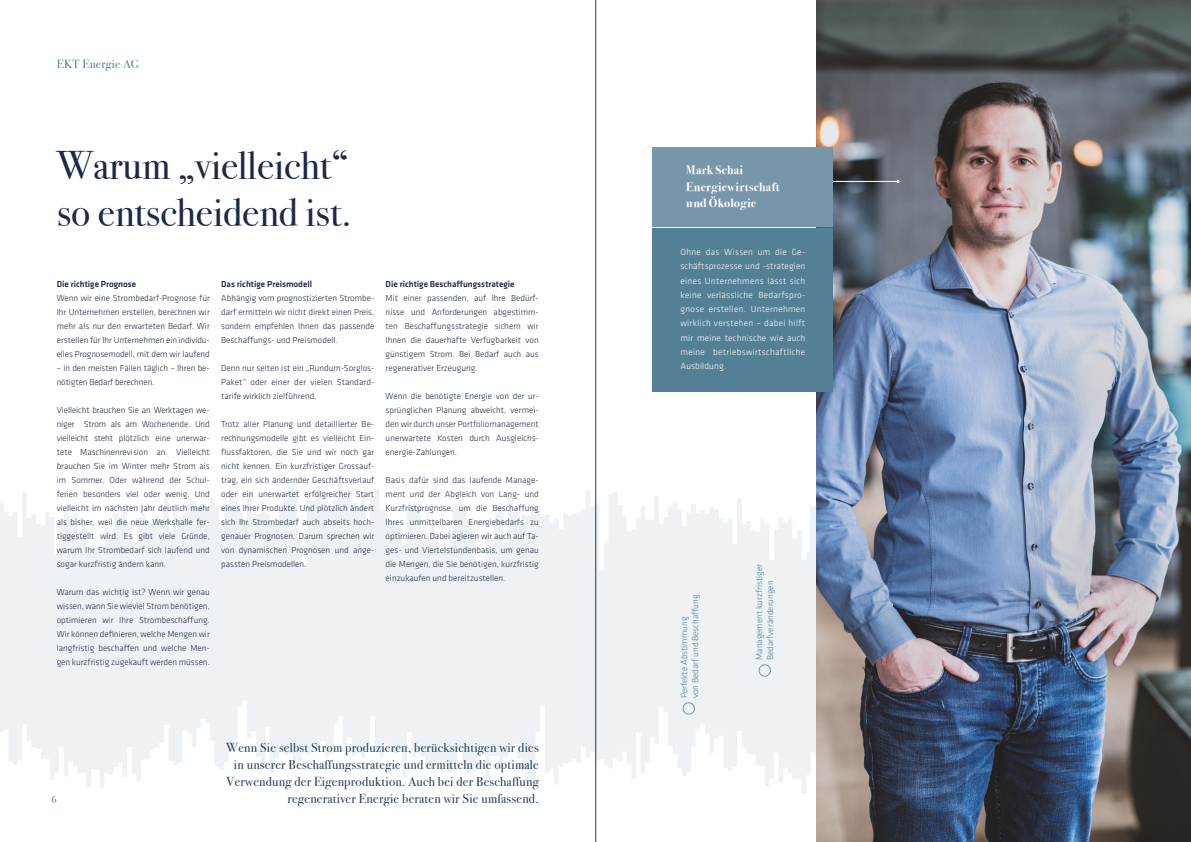
<style>
.page{position:relative;width:1191px;height:842px;background:#fff}
.page>*{position:absolute;margin:0;border:0;box-sizing:border-box;transform-origin:0 0}
.t1{font:40px "Bodoni Svty Two ITCTT";color:#1d2946}
.t2{font:13px "Bodoni Svty Two ITCTT";letter-spacing:.02em;color:#1f3d59}
.t3{font:700 12.2px/16.3px "Bodoni Svty Two ITCTT";letter-spacing:.02em;color:#fff}
.t4{font:12px "Bodoni Svty Two ITCTT";letter-spacing:.03em;color:#548096}
.t5{font:10px "Bodoni Svty Two ITCTT";color:#548096}
.t6{font:300 9.2px/14.3px "Klavika";letter-spacing:.03em;color:#fff;text-align:justify}
.t7{font:300 9px/14px "Klavika";color:#1d2946;text-align:justify}
.t8{font:300 9px/11px "Klavika";color:#548096}
.t9{font:500 9px "Klavika";color:#1d2946}
</style>
<div class="page">
<svg style="left:0;top:482px;width:816px;height:312px;fill:#eef2f4"></svg>
<img style="left:816px;top:0;width:375px;height:842px">
<hr style="left:595px;top:0;width:1px;height:842px;background:#1f3d59">
<div style="left:652px;top:228px;width:180px;height:163px;background:#548096"></div>
<div style="left:683px;top:702px;width:11px;height:12px;border:1px solid #548096;border-radius:50%"></div>
<div style="left:759px;top:664px;width:11px;height:12px;border:1px solid #548096;border-radius:50%"></div>
<hr style="left:828px;top:181px;width:69px;height:1px;background:#fff">
<div style="left:652px;top:147px;width:180px;height:80px;background:#7896a9"></div>
<p class="t4" style="left:57px;top:54px;width:84px">EKT Energie AG</p>
<p class="t1" style="left:57px;top:133px;width:294px">Warum „vielleicht“</p>
<p class="t1" style="left:57px;top:180px;width:296px">so entscheidend ist.</p>
<p class="t9" style="left:57px;top:279px;width:81px">Die richtige Prognose</p>
<p class="t7" style="left:57px;top:292px;width:155px">Wenn wir eine Strombedarf-Prognose für Ihr Unternehmen erstellen, berechnen wir mehr als nur den erwarteten Bedarf. Wir erstellen für Ihr Unternehmen ein individu&shy;elles Prognosemodell, mit dem wir laufend</p>
<p class="t7" style="left:57px;top:362px;width:155px">– in den meisten Fällen täglich – Ihren be&shy;nötigten Bedarf berechnen.</p>
<p class="t7" style="left:57px;top:404px;width:155px">Vielleicht brauchen Sie an Werktagen we&shy;niger Strom als am Wochenende. Und vielleicht steht plötzlich eine unerwar&shy;tete Maschinenrevision an. Vielleicht brauchen Sie im Winter mehr Strom als im Sommer. Oder während der Schul&shy;ferien besonders viel oder wenig. Und vielleicht im nächsten Jahr deutlich mehr als bisher, weil die neue Werkshalle fer&shy;tiggestellt wird. Es gibt viele Gründe, warum Ihr Strombedarf sich laufend und sogar kurzfristig ändern kann.</p>
<p class="t7" style="left:57px;top:586px;width:155px">Warum das wichtig ist? Wenn wir genau wissen, wann Sie wieviel Strom benötigen, optimieren wir Ihre Strombeschaffung.<br>Wir können definieren, welche Mengen wir langfristig beschaffen und welche Men&shy;gen kurzfristig zugekauft werden müssen.</p>
<p class="t9" style="left:221px;top:279px;width:92px">Das richtige Preismodell</p>
<p class="t7" style="left:221px;top:292px;width:155px">Abhängig vom prognostizierten Strombe&shy;darf ermitteln wir nicht direkt einen Preis, sondern empfehlen Ihnen das passende Beschaffungs- und Preismodell.</p>
<p class="t7" style="left:221px;top:362px;width:155px">Denn nur selten ist ein „Rundum-Sorglos-Paket“ oder einer der vielen Standard&shy;tarife wirklich zielführend.</p>
<p class="t7" style="left:221px;top:418px;width:155px">Trotz aller Planung und detaillierter Be&shy;rechnungsmodelle gibt es vielleicht Ein&shy;flussfaktoren, die Sie und wir noch gar nicht kennen. Ein kurzfristiger Grossauf&shy;trag, ein sich ändernder Geschäftsverlauf oder ein unerwartet erfolgreicher Start eines Ihrer Produkte. Und plötzlich ändert sich Ihr Strombedarf auch abseits hoch&shy;genauer Prognosen. Darum sprechen wir von dynamischen Prognosen und ange&shy;passten Preismodellen.</p>
<p class="t9" style="left:386px;top:279px;width:130px">Die richtige Beschaffungsstrategie</p>
<p class="t7" style="left:386px;top:292px;width:155px">Mit einer passenden, auf Ihre Bedürf&shy;nisse und Anforderungen abgestimm&shy;ten Beschaffungsstrategie sichern wir Ihnen die dauerhafte Verfügbarkeit von günstigem Strom. Bei Bedarf auch aus regenerativer Erzeugung.</p>
<p class="t7" style="left:386px;top:390px;width:155px">Wenn die benötigte Energie von der ur&shy;sprünglichen Planung abweicht, vermei&shy;den wir durch unser Portfoliomanagement unerwartete Kosten durch Ausgleichs&shy;energie-Zahlungen.</p>
<p class="t7" style="left:386px;top:474px;width:155px">Basis dafür sind das laufende Manage&shy;ment und der Abgleich von Lang- und Kurzfristprognose, um die Beschaffung Ihres unmittelbaren Energiebedarfs zu optimieren. Dabei agieren wir auch auf Ta&shy;ges- und Viertelstundenbasis, um genau die Mengen, die Sie benötigen, kurzfristig einzukaufen und bereitzustellen.</p>
<p class="t5" style="left:51px;top:791px;width:7px">6</p>
<p class="t2" style="left:226px;top:737px;width:314px">Wenn Sie selbst Strom produzieren, berücksichtigen wir dies</p>
<p class="t2" style="left:234px;top:754px;width:306px">in unserer Beschaffungsstrategie und ermitteln die optimale</p>
<p class="t2" style="left:226px;top:771px;width:314px">Verwendung der Eigenproduktion. Auch bei der Beschaffung</p>
<p class="t2" style="left:288px;top:788px;width:253px">regenerativer Energie beraten wir Sie umfassend.</p>
<p class="t3" style="left:686px;top:161px;width:95px">Mark Schai<br>Energiewirtschaft</p>
<p class="t3" style="left:686px;top:194px;width:72px">und Ökologie</p>
<p class="t6" style="left:680px;top:245px;width:126px">Ohne das Wissen um die Ge&shy;schäftsprozesse und -strategien eines Unternehmens lässt sich keine verlässliche Bedarfspro&shy;gnose erstellen. Unternehmen wirklich verstehen – dabei hilft mir meine technische wie auch meine betriebswirtschaftliche Ausbildung.</p>
<p class="t8" style="left:690px;top:698px;width:105px;rotate:-90deg">von Bedarf und Beschaffung</p>
<p class="t8" style="left:679px;top:698px;width:83px;rotate:-90deg">Perfekte Abstimmung</p>
<p class="t8" style="left:754px;top:660px;width:97px;rotate:-90deg">Management kurzfristiger<br>Bedarfveränderungen</p>
</div>
